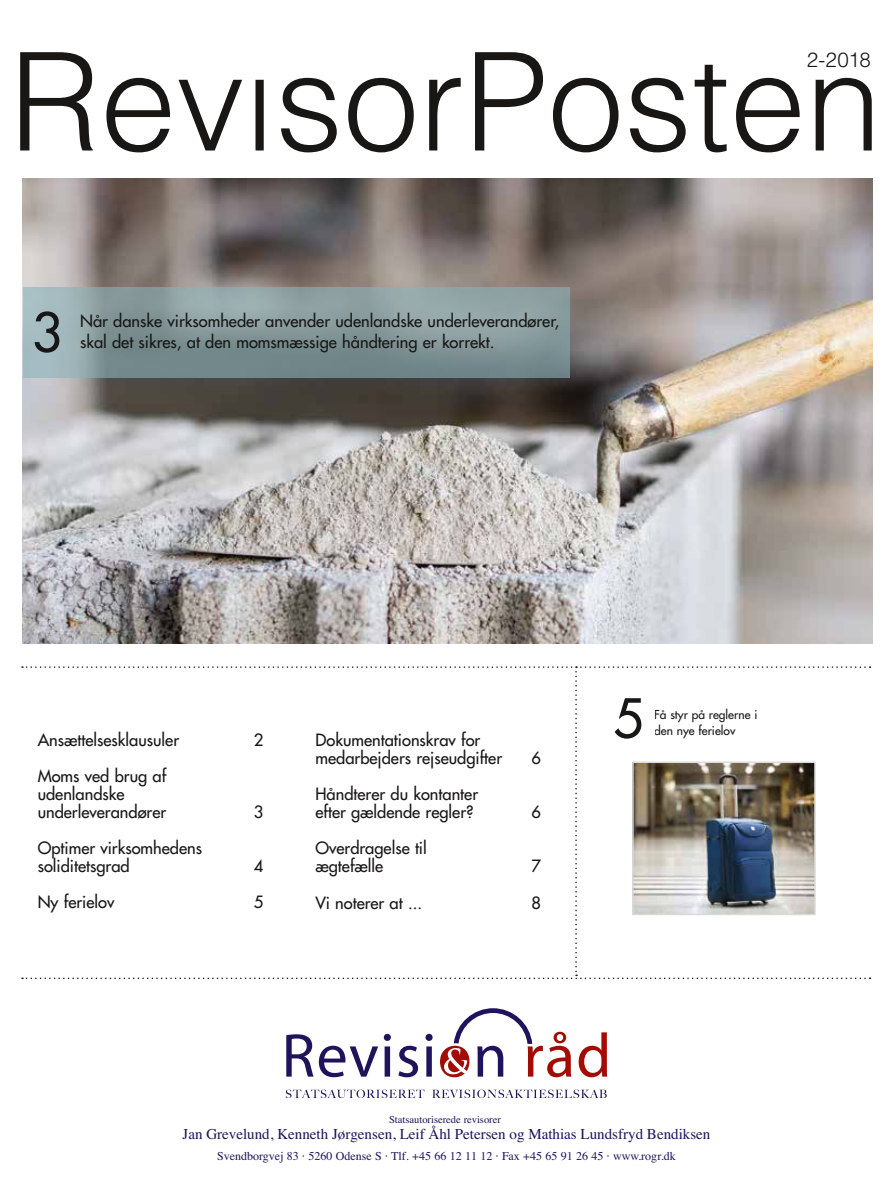
<style>
.page{position:relative;width:893px;height:1191px;background:#fff}
.page>*{position:absolute;margin:0;border:0;box-sizing:border-box;transform-origin:0 0}
.t1{font:52.5px "Futura";color:#181716}
.t2{font:300 20.55px "Helvetica";color:#181716}
.t3{font:16.5px/18px "Futura";color:#181716}
.t4{font:15px "Times";color:#20135c}
.t5{font:12px "Times";color:#20135c}
.t6{font:12px "Futura";color:#181716}
.t7{font:10.5px "Times";color:#20135c}
</style>
<div class="page">
<svg style="left:20px;top:52px;width:441px;height:100px"></svg>
<svg style="left:475px;top:52px;width:397px;height:100px"></svg>
<svg style="left:22px;top:666px;width:848px;height:313px"></svg>
<div style="left:644px;top:709px;width:216px;height:52px;background:#fff"></div>
<div style="left:613px;top:681px;width:41px;height:72px;background:#fff"></div>
<img style="left:22px;top:179px;width:850px;height:464px">
<svg style="left:24px;top:287px;width:546px;height:91px;background:#869a9d"></svg>
<img style="left:635px;top:764px;width:178px;height:148px">
<div style="left:632px;top:761px;width:184px;height:154px;border:2px solid #d9dada"></div>
<svg style="left:286px;top:1034px;width:92px;height:43px"></svg>
<svg style="left:384px;top:1033px;width:7px;height:43px"></svg>
<svg style="left:398px;top:1045px;width:20px;height:32px"></svg>
<svg style="left:426px;top:1033px;width:7px;height:43px"></svg>
<svg style="left:579px;top:1032px;width:28px;height:45px"></svg>
<svg style="left:440px;top:1008px;width:131px;height:69px"></svg>
<svg style="left:286px;top:1089px;width:139px;height:9px"></svg>
<svg style="left:432px;top:1089px;width:175px;height:9px"></svg>
<h1 class="t1" style="left:32px;top:299px;width:32px">3</h1>
<p class="t3" style="left:80px;top:312px;width:481px">Når danske virksomheder anvender udenlandske underleverandører,</p>
<p class="t3" style="left:80px;top:333px;width:416px">skal det sikres, at den momsmæssige håndtering er korrekt.</p>
<p class="t2" style="left:807px;top:47px;width:65px">2-2018</p>
<p class="t3" style="left:38px;top:731px;width:143px">Ansættelsesklausuler</p>
<p class="t3" style="left:254px;top:731px;width:11px">2</p>
<p class="t3" style="left:38px;top:767px;width:130px">Moms ved brug af udenlandske underleverandører</p>
<p class="t3" style="left:254px;top:803px;width:11px">3</p>
<p class="t3" style="left:315px;top:731px;width:188px">Dokumentationskrav for medarbejders rejseudgifter</p>
<p class="t3" style="left:315px;top:785px;width:164px">Håndterer du kontanter efter gældende regler?</p>
<p class="t3" style="left:531px;top:749px;width:11px">6</p>
<p class="t3" style="left:531px;top:803px;width:11px">6</p>
<h1 class="t1" style="left:613px;top:685px;width:32px">5</h1>
<p class="t6" style="left:654px;top:707px;width:105px">Få styr på reglerne i</p>
<p class="t6" style="left:654px;top:723px;width:83px">den nye ferielov</p>
<p class="t3" style="left:38px;top:839px;width:166px">Optimer virksomhedens soliditetsgrad</p>
<p class="t3" style="left:254px;top:857px;width:11px">4</p>
<p class="t3" style="left:315px;top:839px;width:113px">Overdragelse til ægtefælle</p>
<p class="t3" style="left:532px;top:857px;width:11px">7</p>
<p class="t3" style="left:38px;top:893px;width:78px">Ny ferielov</p>
<p class="t3" style="left:254px;top:893px;width:11px">5</p>
<p class="t3" style="left:315px;top:893px;width:108px">Vi noterer at ...</p>
<p class="t3" style="left:531px;top:893px;width:11px">8</p>
<p class="t7" style="left:389px;top:1110px;width:113px">Statsautoriserede revisorer</p>
<p class="t4" style="left:183px;top:1119px;width:529px">Jan Grevelund, Kenneth Jørgensen, Leif Åhl Petersen og Mathias Lundsfryd Bendiksen</p>
<p class="t5" style="left:217px;top:1144px;width:460px">Svendborgvej 83 · 5260 Odense S · Tlf. +45 66 12 11 12 · Fax +45 65 91 26 45 · www.rogr.dk</p>
</div>
